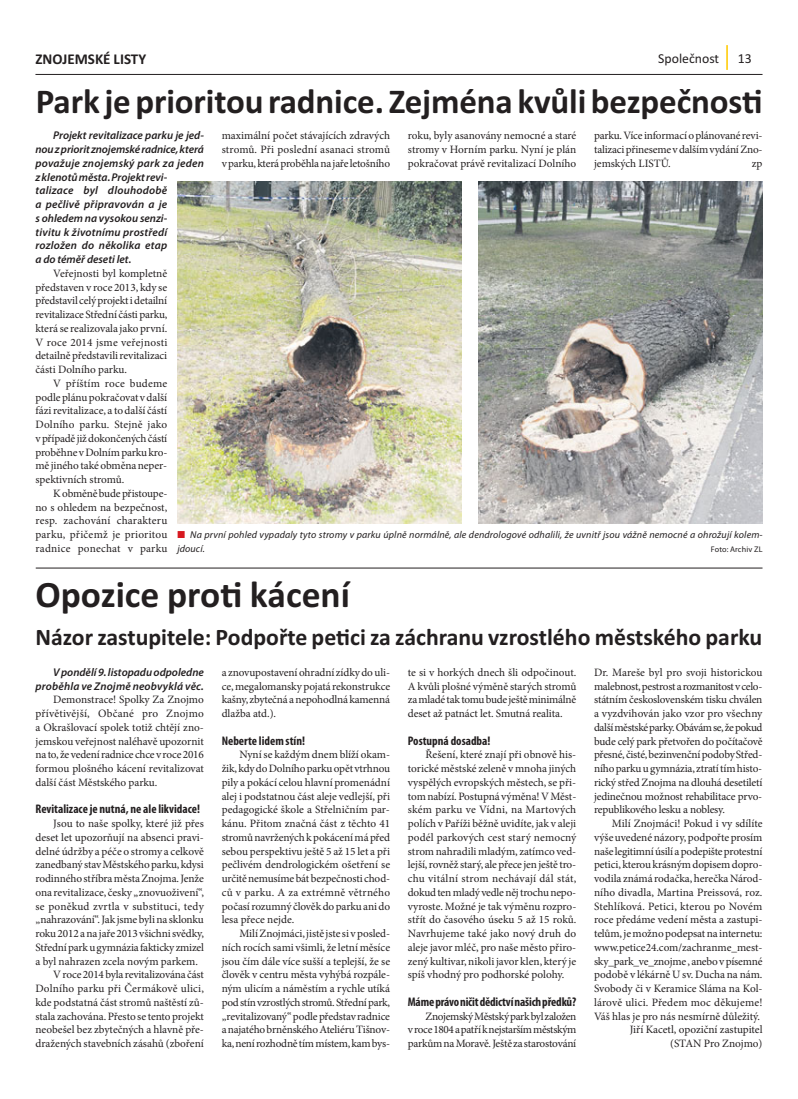
<style>
.page{position:relative;width:798px;height:1099px;background:#fff}
.page>*{position:absolute;margin:0;border:0;box-sizing:border-box;transform-origin:0 0}
.t1{font:700 37.5px "Calibri";color:#231f20}
.t2{font:700 35px "Calibri";letter-spacing:-.005em;color:#231f20}
.t3{font:700 23.75px "Calibri";color:#231f20}
.t4{font:700 15px "Calibri";color:#231f20}
.t5{font:13.75px "Calibri";color:#231f20}
.t6{font:700 condensed 12.5px "Myriad Pro";color:#231f20}
.t7{font:11.25px/13.8px "Minion Pro";letter-spacing:-.005em;color:#231f20;text-align:justify}
.t8{font:italic 600 11.25px/13.8px "Myriad Pro";color:#231f20}
.t9{font:11.25px "Minion Pro";letter-spacing:.02em;color:#231f20}
.t10{font:11.25px "Minion Pro";letter-spacing:.015em;color:#231f20}
.t11{font:italic 10px/13.8px "Myriad Pro";letter-spacing:.015em;color:#231f20}
.t12{font:8.12px "Myriad Pro";letter-spacing:.015em;color:#231f20}
.s1{color:#d71920}
</style>
<div class="page">
<svg style="left:726px;top:45px;width:1px;height:25px"></svg>
<hr style="left:35px;top:74px;width:727px;height:1px;background:#231f20">
<hr style="left:36px;top:567px;width:726px;height:1px;background:#231f20">
<img style="left:177px;top:181px;width:284px;height:342px">
<img style="left:478px;top:181px;width:284px;height:342px">
<h3 class="t4" style="left:35px;top:54px;width:112px">ZNOJEMSKÉ LISTY</h3>
<p class="t5" style="left:658px;top:51px;width:62px">Společnost</p>
<p class="t5" style="left:737px;top:51px;width:15px">13</p>
<h2 class="t2" style="left:36px;top:89px;width:728px">Park je prioritou radnice. Zejména kvůli bezpečnosti</h2>
<p class="t7" style="left:221px;top:130px;width:170px">maximální počet stávajících zdravých stromů. Při poslední asanaci stromů v parku, která proběhla na jaře letošního</p>
<p class="t7" style="left:407px;top:130px;width:170px">roku, byly asanovány nemocné a staré stromy v Horním parku. Nyní je plán pokračovat právě revitalizací Dolního</p>
<p class="t7" style="left:594px;top:130px;width:170px">parku. Více informací o plánované revi&shy;talizaci přineseme v dalším vydání Zno&shy;jemských LISTŮ.</p>
<p class="t8" style="left:35px;top:129px;width:170px;text-indent:18px">Projekt revitalizace parku je jed&shy;nou z priorit znojemské radnice, která považuje znojemský park za jeden z klenotů města. Projekt revi&shy;talizace byl dlouhodobě<br>a pečlivě připravován a je<br>s ohledem na vysokou senzi-<br>tivitu k životnímu prostředí rozložen do několika etap<br>a do téměř deseti let.</p>
<p class="t7" style="left:35px;top:267px;width:133px;text-indent:18px">Veřejnosti byl kompletně představen v roce 2013, kdy se představil celý projekt i detailní revitalizace Střední části parku, která se realizovala jako první.<br>V roce 2014 jsme veřejnosti detailně představili revitalizaci části Dolního parku.</p>
<p class="t7" style="left:35px;top:377px;width:133px;text-indent:18px">V příštím roce budeme podle plánu pokračovat v další fázi revitalizace, a to další částí Dolního parku. Stejně jako v případě již dokončených částí proběhne v Dolním parku kro&shy;mě jiného také obměna neper&shy;spektivních stromů.</p>
<p class="t7" style="left:35px;top:487px;width:133px;text-indent:18px">K obměně bude přistoupe&shy;no s ohledem na bezpečnost, resp. zachování charakteru parku, přičemž je prioritou radnice ponechat v parku</p>
<p class="t7" style="left:751px;top:157px;width:12px">zp</p>
<p class="t11" style="left:177px;top:529px;width:586px"><span class="s1">■</span> Na první pohled vypadaly tyto stromy v parku úplně normálně, ale dendrologové odhalili, že uvnitř jsou vážně nemocné a ohrožují kolem - jdoucí.</p>
<p class="t12" style="left:710px;top:546px;width:53px">Foto: Archiv ZL</p>
<h1 class="t1" style="left:35px;top:581px;width:316px">Opozice proti kácení</h1>
<h3 class="t3" style="left:35px;top:628px;width:728px">Názor zastupitele: Podpořte petici za záchranu vzrostlého městského parku</h3>
<p class="t8" style="left:35px;top:666px;width:170px;text-align:right">V pondělí 9. listopadu odpoledne proběhla ve Znojmě neobvyklá věc.</p>
<p class="t7" style="left:35px;top:694px;width:170px;text-indent:18px">Demonstrace! Spolky Za Znojmo přívětivější, Občané pro Znojmo a Okrašlovací spolek totiž chtějí zno&shy;jemskou veřejnost naléhavě upozornit na to, že vedení radnice chce v roce 2016 formou plošného kácení revitalizovat další část Městského parku.</p>
<p class="t6" style="left:35px;top:804px;width:166px">Revitalizace je nutná, ne ale likvidace!</p>
<p class="t7" style="left:53px;top:817px;width:152px">Jsou to naše spolky, které již přes</p>
<p class="t7" style="left:35px;top:831px;width:170px">deset let upozorňují na absenci pravi-</p>
<p class="t7" style="left:35px;top:845px;width:170px">delné údržby a péče o stromy a celkově</p>
<p class="t7" style="left:35px;top:859px;width:170px">zanedbaný stav Městského parku, kdysi</p>
<p class="t7" style="left:35px;top:872px;width:170px">rodinného stříbra města Znojma. Jenže</p>
<p class="t7" style="left:35px;top:886px;width:170px">ona revitalizace, česky „znovuoživení“,</p>
<p class="t9" style="left:35px;top:901px;width:170px">se poněkud zvrtla v substituci, tedy</p>
<p class="t7" style="left:35px;top:914px;width:170px">„nahrazování“. Jak jsme byli na sklonku</p>
<p class="t7" style="left:35px;top:927px;width:170px">roku 2012 a na jaře 2013 všichni svědky,</p>
<p class="t7" style="left:35px;top:941px;width:170px">Střední park u gymnázia fakticky zmizel</p>
<p class="t7" style="left:35px;top:955px;width:164px">a byl nahrazen zcela novým parkem.</p>
<p class="t7" style="left:53px;top:969px;width:152px">V roce 2014 byla revitalizována část</p>
<p class="t10" style="left:35px;top:984px;width:170px">Dolního parku při Čermákově ulici,</p>
<p class="t7" style="left:35px;top:996px;width:170px">kde podstatná část stromů naštěstí zů -</p>
<p class="t7" style="left:35px;top:1010px;width:170px">stala zachována. Přesto se tento projekt</p>
<p class="t7" style="left:35px;top:1024px;width:170px">neobešel bez zbytečných a hlavně pře-</p>
<p class="t7" style="left:35px;top:1037px;width:170px">dražených stavebních zásahů (zboření</p>
<p class="t7" style="left:407px;top:666px;width:170px">te si v horkých dnech šli odpočinout.<br>A kvůli plošné výměně starých stromů za mladé tak tomu bude ještě minimálně deset až patnáct let. Smutná realita.</p>
<p class="t6" style="left:407px;top:735px;width:84px">Postupná dosadba!</p>
<p class="t7" style="left:407px;top:749px;width:170px;text-indent:18px">Řešení, které znají při obnově his&shy;torické městské zeleně v mnoha jiných vyspělých evropských městech, se při&shy;tom nabízí. Postupná výměna! V Měst&shy;ském parku ve Vídni, na Martových polích v Paříži běžně uvidíte, jak v aleji podél parkových cest starý nemocný strom nahradili mladým, zatímco ved&shy;lejší, rovněž starý, ale přece jen ještě tro&shy;chu vitální strom nechávají dál stát, dokud ten mladý vedle něj trochu nepo&shy;vyroste. Možné je tak výměnu rozpro&shy;střít do časového úseku 5 až 15 roků.<br>Navrhujeme také jako nový druh do aleje javor mléč, pro naše město přiro&shy;zený kultivar, nikoli javor klen, který je spíš vhodný pro podhorské polohy.</p>
<p class="t6" style="left:407px;top:997px;width:170px">Máme právo ničit dědictví našich předků?</p>
<p class="t7" style="left:407px;top:1010px;width:170px;text-indent:18px">Znojemský Městský park byl založen vroce 1804 apatří knejstarším městským parkům na Moravě. Ještě za starostování</p>
<p class="t7" style="left:221px;top:666px;width:170px">a znovupostavení ohradní zídky do uli&shy;ce, megalomansky pojatá rekonstrukce kašny, zbytečná a nepohodlná kamenná dlažba atd.).</p>
<p class="t6" style="left:221px;top:735px;width:85px">Neberte lidem stín!</p>
<p class="t7" style="left:221px;top:749px;width:170px;text-indent:18px">Nyní se každým dnem blíží okam&shy;žik, kdy do Dolního parku opět vtrhnou pily a pokácí celou hlavní promenádní alej i podstatnou část aleje vedlejší, při pedagogické škole a Střelničním par&shy;kánu. Přitom značná část z těchto 41 stromů navržených k pokácení má před sebou perspektivu ještě 5 až 15 let a při pečlivém dendrologickém ošetření se určitě nemusíme bát bezpečnosti chod&shy;ců v parku. A za extrémně větrného počasí rozumný člověk do parku ani do lesa přece nejde.</p>
<p class="t7" style="left:221px;top:927px;width:170px;text-indent:18px">Milí Znojmáci, jistě jste si v posled&shy;ních rocích sami všimli, že letní měsíce jsou čím dále více sušší a teplejší, že se člověk v centru města vyhýbá rozpále&shy;ným ulicím a náměstím a rychle utíká pod stín vzrostlých stromů. Střední park, „revitalizovaný“ podle představ radnice a najatého brněnského Ateliéru Tišnov&shy;ka, není rozhodně tím místem, kam bys-</p>
<p class="t7" style="left:594px;top:666px;width:170px">Dr. Mareše byl pro svoji historickou malebnost, pestrost a rozmanitost vcelo - státním československém tisku chválen a vyzdvihován jako vzor pro všechny další městské parky. Obávám se, že pokud bude celý park přetvořen do počítačově přesné, čisté, bezinvenční podoby Střed&shy;ního parku u gymnázia, ztratí tím histo&shy;rický střed Znojma na dlouhá desetiletí jedinečnou možnost rehabilitace prvo&shy;republikového lesku a noblesy.</p>
<p class="t7" style="left:594px;top:817px;width:170px;text-align:right">Milí Znojmáci! Pokud i vy sdílíte výše uvedené názory, podpořte prosím naše legitimní úsilí a podepište protestní petici, kterou krásným dopisem dopro&shy;vodila známá rodačka, herečka Národ&shy;ního divadla, Martina Preissová, roz.<br>Stehlíková. Petici, kterou po Novém roce předáme vedení města a zastupi&shy;telům, je možno podepsat na internetu: www.petice24.com/zachranme_mest&shy;sky_park_ve_znojme , anebo v písemné podobě v lékárně U sv. Ducha na nám.<br>Svobody či v Keramice Sláma na Kol&shy;lárově ulici. Předem moc děkujeme!<br>Váš hlas je pro nás nesmírně důležitý.<br>Jiří Kacetl, opoziční zastupitel<br>(STAN Pro Znojmo)</p>
</div>
